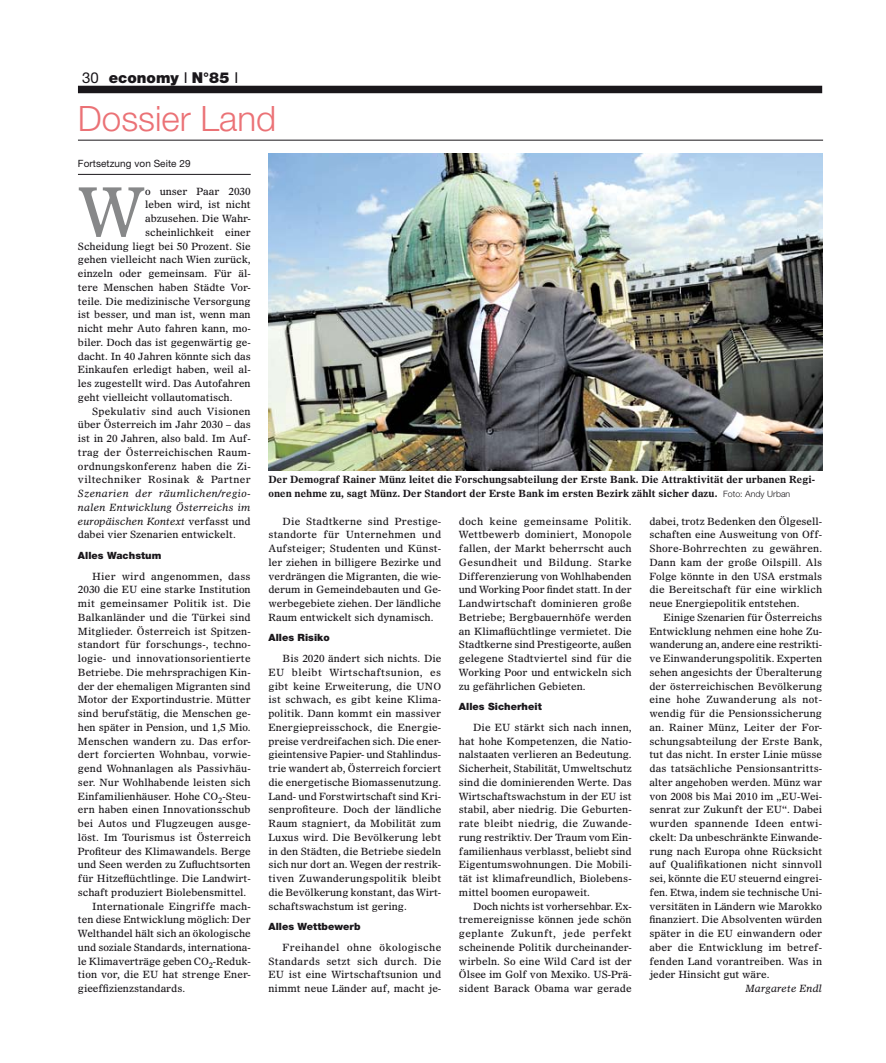
<style>
.page{position:relative;width:886px;height:1063px;background:#fff}
.page>*{position:absolute;margin:0;border:0;box-sizing:border-box;transform-origin:0 0}
.t1{font:67.12px "Olympian LT";color:#878889}
.t2{font:300 35px "Helvetica Neue LT";color:#eb7276}
.t3{font:900 15px "Helvetica Neue LT";color:#1a171b}
.t4{font:10px/13.8px "Olympian LT";color:#1a171b;text-align:justify}
.t5{font:700 10px/13.8px "Olympian LT";color:#1a171b}
.t6{font:italic 10px/13.8px "Olympian LT";color:#1a171b;text-align:justify}
.t7{font:10px "Olympian LT";letter-spacing:.02em;color:#1a171b}
.t8{font:900 10px "Helvetica Neue LT";letter-spacing:.005em;color:#1a171b}
.t9{font:10px "Olympian LT";letter-spacing:.03em;color:#1a171b}
.t10{font:10px "Olympian LT";letter-spacing:.025em;color:#1a171b}
.t11{font:10px "Helvetica Neue LT";letter-spacing:.005em;color:#1a171b}
.s1{font-weight:400}
.s2{font-style:normal}
.s3{font-family:"Helvetica Neue LT";font-weight:300;font-size:8.75px}
</style>
<div class="page">
<div style="left:78px;top:86px;width:744px;height:7px;background:#1a171b"></div>
<hr style="left:78px;top:140px;width:745px;height:1px;background:#1a171b">
<hr style="left:78px;top:174px;width:173px;height:1px;background:#1a171b">
<img style="left:268px;top:154px;width:554px;height:316px">
<h3 class="t3" style="left:82px;top:69px;width:158px"><span class="s1">30</span> economy <span class="s1">I</span> N°85 <span class="s1">I</span></h3>
<h2 class="t2" style="left:78px;top:97px;width:200px">Dossier Land</h2>
<p class="t11" style="left:78px;top:158px;width:114px">Fortsetzung von Seite 29</p>
<h1 class="t1" style="left:78px;top:170px;width:69px">W</h1>
<p class="t4" style="left:145px;top:184px;width:107px">o unser Paar 2030</p>
<p class="t4" style="left:145px;top:198px;width:107px">leben wird, ist nicht</p>
<p class="t4" style="left:145px;top:211px;width:107px">abzusehen. Die Wahr-</p>
<p class="t4" style="left:145px;top:225px;width:107px">scheinlichkeit einer</p>
<p class="t4" style="left:78px;top:239px;width:174px">Scheidung liegt bei 50 Prozent. Sie</p>
<p class="t4" style="left:78px;top:253px;width:174px">gehen vielleicht nach Wien zurück,</p>
<p class="t4" style="left:78px;top:266px;width:174px">einzeln oder gemeinsam. Für äl-</p>
<p class="t4" style="left:78px;top:280px;width:174px">tere Menschen haben Städte Vor-</p>
<p class="t4" style="left:78px;top:294px;width:174px">teile. Die medizinische Versorgung</p>
<p class="t4" style="left:78px;top:308px;width:174px">ist besser, und man ist, wenn man</p>
<p class="t4" style="left:78px;top:321px;width:174px">nicht mehr Auto fahren kann, mo-</p>
<p class="t4" style="left:78px;top:335px;width:174px">biler. Doch das ist gegenwärtig ge-</p>
<p class="t4" style="left:78px;top:349px;width:174px">dacht. In 40 Jahren könnte sich das</p>
<p class="t4" style="left:78px;top:363px;width:174px">Einkaufen erledigt haben, weil al-</p>
<p class="t4" style="left:78px;top:376px;width:174px">les zugestellt wird. Das Autofahren</p>
<p class="t4" style="left:78px;top:390px;width:156px">geht vielleicht vollautomatisch.</p>
<p class="t7" style="left:92px;top:405px;width:160px">Spekulativ sind auch Visionen</p>
<p class="t4" style="left:78px;top:418px;width:174px">über Österreich im Jahr 2030 – das</p>
<p class="t4" style="left:78px;top:431px;width:174px">ist in 20 Jahren, also bald. Im Auf-</p>
<p class="t4" style="left:78px;top:445px;width:174px">trag der Österreichischen Raum-</p>
<p class="t4" style="left:78px;top:459px;width:174px">ordnungskonferenz haben die Zi-</p>
<p class="t9" style="left:78px;top:474px;width:174px">viltechniker Rosinak &amp; Partner</p>
<p class="t6" style="left:78px;top:486px;width:174px">Szenarien der räumlichen/regio&shy;nalen Entwicklung Österreichs im europäischen Kontext <span class="s2">verfasst und dabei vier Szenarien entwickelt.</span></p>
<p class="t8" style="left:78px;top:549px;width:85px">Alles Wachstum</p>
<p class="t10" style="left:92px;top:570px;width:160px">Hier wird angenommen, dass</p>
<p class="t4" style="left:78px;top:583px;width:174px">2030 die EU eine starke Institu-tion</p>
<p class="t7" style="left:78px;top:597px;width:174px">mit gemeinsamer Politik ist. Die</p>
<p class="t4" style="left:78px;top:610px;width:174px">Balkanländer und die Türkei sind</p>
<p class="t4" style="left:78px;top:624px;width:174px">Mitglieder. Österreich ist Spitzen-</p>
<p class="t4" style="left:78px;top:638px;width:174px">standort für forschungs-, techno-</p>
<p class="t7" style="left:78px;top:652px;width:174px">logie- und innovationsorientierte</p>
<p class="t4" style="left:78px;top:665px;width:174px">Betriebe. Die mehrsprachigen Kin-</p>
<p class="t4" style="left:78px;top:679px;width:174px">der der ehemaligen Migranten sind</p>
<p class="t4" style="left:78px;top:693px;width:174px">Motor der Exportindustrie. Mütter</p>
<p class="t4" style="left:78px;top:706px;width:174px">sind berufstätig, die Menschen ge-</p>
<p class="t4" style="left:78px;top:720px;width:174px">hen später in Pension, und 1,5 Mio.</p>
<p class="t4" style="left:78px;top:734px;width:174px">Menschen wandern zu. Das erfor-</p>
<p class="t4" style="left:78px;top:748px;width:174px">dert forcierten Wohnbau, vorwie-</p>
<p class="t4" style="left:78px;top:761px;width:174px">gend Wohnanlagen als Passivhäu-</p>
<p class="t4" style="left:78px;top:775px;width:174px">ser. Nur Wohlhabende leisten sich</p>
<p class="t4" style="left:78px;top:789px;width:174px">Einfamilienhäuser. Hohe CO<sub>2</sub>-Steu-</p>
<p class="t4" style="left:78px;top:803px;width:174px">ern haben einen Innovationsschub</p>
<p class="t4" style="left:78px;top:816px;width:174px">bei Autos und Flugzeugen ausge-</p>
<p class="t4" style="left:78px;top:830px;width:174px">löst. Im Tourismus ist Österreich</p>
<p class="t4" style="left:78px;top:844px;width:174px">Profiteur des Klimawandels. Berge</p>
<p class="t4" style="left:78px;top:858px;width:174px">und Seen werden zu Zufluchtsorten</p>
<p class="t4" style="left:78px;top:871px;width:174px">für Hitzeflüchtlinge. Die Landwirt-</p>
<p class="t4" style="left:78px;top:885px;width:170px">schaft produziert Biolebensmittel.</p>
<p class="t4" style="left:92px;top:899px;width:160px">Internationale Eingriffe mach-</p>
<p class="t4" style="left:78px;top:913px;width:174px">ten diese Entwicklung möglich: Der</p>
<p class="t4" style="left:78px;top:926px;width:174px">Welthandel hält sich an ökologische</p>
<p class="t4" style="left:78px;top:940px;width:174px">und soziale Standards, internationa-</p>
<p class="t4" style="left:78px;top:954px;width:174px">le Klimaverträge geben CO<sub>2</sub>-Reduk-</p>
<p class="t4" style="left:78px;top:968px;width:174px">tion vor, die EU hat strenge Ener-</p>
<p class="t4" style="left:78px;top:981px;width:109px">gieeffizienzstandards.</p>
<p class="t5" style="left:268px;top:473px;width:548px">Der Demograf Rainer Münz leitet die Forschungsabteilung der Erste Bank. Die Attraktivität der urbanen Regi&shy;onen nehme zu, sagt Münz. Der Standort der Erste Bank im ersten Bezirk zählt sicher dazu. <span class="s3">Foto: Andy Urban</span></p>
<p class="t4" style="left:649px;top:514px;width:174px">dabei, trotz Bedenken den Ölgesell&shy;schaften eine Ausweitung von Off-Shore-Bohrrechten zu gewähren.<br>Dann kam der große Oilspill. Als Folge könnte in den USA erstmals die Bereitschaft für eine wirklich neue Energiepolitik entstehen.</p>
<p class="t4" style="left:649px;top:610px;width:174px;text-indent:14px">Einige Szenarien für Österreichs Entwicklung nehmen eine hohe Zu&shy;wanderung an, andere eine restrikti&shy;ve Einwanderungspolitik. Experten sehen angesichts der Überalterung der österreichischen Bevölkerung eine hohe Zuwanderung als not&shy;wendig für die Pensionssicherung an. Rainer Münz, Leiter der For&shy;schungsabteilung der Erste Bank, tut das nicht. In erster Linie müsse das tatsächliche Pensionsantritts&shy;alter angehoben werden. Münz war von 2008 bis Mai 2010 im „EU-Wei&shy;senrat zur Zukunft der EU“. Dabei wurden spannende Ideen entwi&shy;ckelt: Da unbeschränkte Einwande&shy;rung nach Europa ohne Rücksicht auf Qualifikationen nicht sinnvoll sei, könnte die EU steuernd eingrei&shy;fen. Etwa, indem sie technische Uni&shy;versitäten in Ländern wie Marokko finanziert. Die Absolventen würden später in die EU einwandern oder aber die Entwicklung im betref&shy;fenden Land vorantreiben. Was in jeder Hinsicht gut wäre.</p>
<p class="t6" style="left:745px;top:981px;width:78px">Margarete Endl</p>
<p class="t4" style="left:268px;top:514px;width:174px;text-indent:14px">Die Stadtkerne sind Prestige&shy;standorte für Unternehmen und Aufsteiger; Studenten und Künst&shy;ler ziehen in billigere Bezirke und verdrängen die Migranten, die wie&shy;derum in Gemeindebauten und Ge&shy;werbegebiete ziehen. Der ländliche Raum entwickelt sich dynamisch.</p>
<p class="t8" style="left:268px;top:632px;width:63px">Alles Risiko</p>
<p class="t4" style="left:268px;top:651px;width:174px;text-indent:14px">Bis 2020 ändert sich nichts. Die EU bleibt Wirtschaftsunion, es gibt keine Erweiterung, die UNO ist schwach, es gibt keine Klima&shy;politik. Dann kommt ein massiver Energiepreisschock, die Energie&shy;preise verdreifachen sich. Die ener&shy;gieintensive Papier- und Stahlindus&shy;trie wandert ab, Österreich forciert die energetische Biomassenutzung.<br>Land- und Forstwirtschaft sind Kri&shy;senprofiteure. Doch der ländliche Raum stagniert, da Mobilität zum Luxus wird. Die Bevölkerung lebt in den Städten, die Betriebe siedeln sich nur dort an. Wegen der restrik&shy;tiven Zuwanderungspolitik bleibt die Bevölkerung konstant, das Wirt&shy;schaftswachstum ist gering.</p>
<p class="t8" style="left:268px;top:921px;width:94px">Alles Wettbewerb</p>
<p class="t4" style="left:268px;top:940px;width:174px;text-indent:14px">Freihandel ohne ökologische Standards setzt sich durch. Die EU ist eine Wirtschaftsunion und nimmt neue Länder auf, macht je-</p>
<p class="t4" style="left:459px;top:514px;width:174px">doch keine gemeinsame Politik.<br>Wettbewerb dominiert, Monopole fallen, der Markt beherrscht auch Gesundheit und Bildung. Starke Differenzierung von Wohlhabenden und Working Poor findet statt. In der Landwirtschaft dominieren große Betriebe; Bergbauernhöfe werden an Klimaflüchtlinge vermietet. Die Stadtkerne sind Prestigeorte, außen gelegene Stadtviertel sind für die Working Poor und entwickeln sich zu gefährlichen Gebieten.</p>
<p class="t8" style="left:459px;top:701px;width:84px">Alles Sicherheit</p>
<p class="t4" style="left:459px;top:720px;width:174px;text-indent:14px">Die EU stärkt sich nach innen, hat hohe Kompetenzen, die Natio&shy;nalstaaten verlieren an Bedeutung.<br>Sicherheit, Stabilität, Umweltschutz sind die dominierenden Werte. Das Wirtschaftswachstum in der EU ist stabil, aber niedrig. Die Geburten&shy;rate bleibt niedrig, die Zuwande&shy;rung restriktiv. Der Traum vom Ein&shy;familienhaus verblasst, beliebt sind Eigentumswohnungen. Die Mobili&shy;tät ist klimafreundlich, Biolebens&shy;mittel boomen europaweit.</p>
<p class="t4" style="left:459px;top:899px;width:174px;text-indent:14px">Doch nichts ist vorhersehbar. Ex&shy;tremereignisse können jede schön geplante Zukunft, jede perfekt scheinende Politik durcheinander&shy;wirbeln. So eine Wild Card ist der Ölsee im Golf von Mexiko. US-Prä&shy;sident Barack Obama war gerade</p>
</div>
